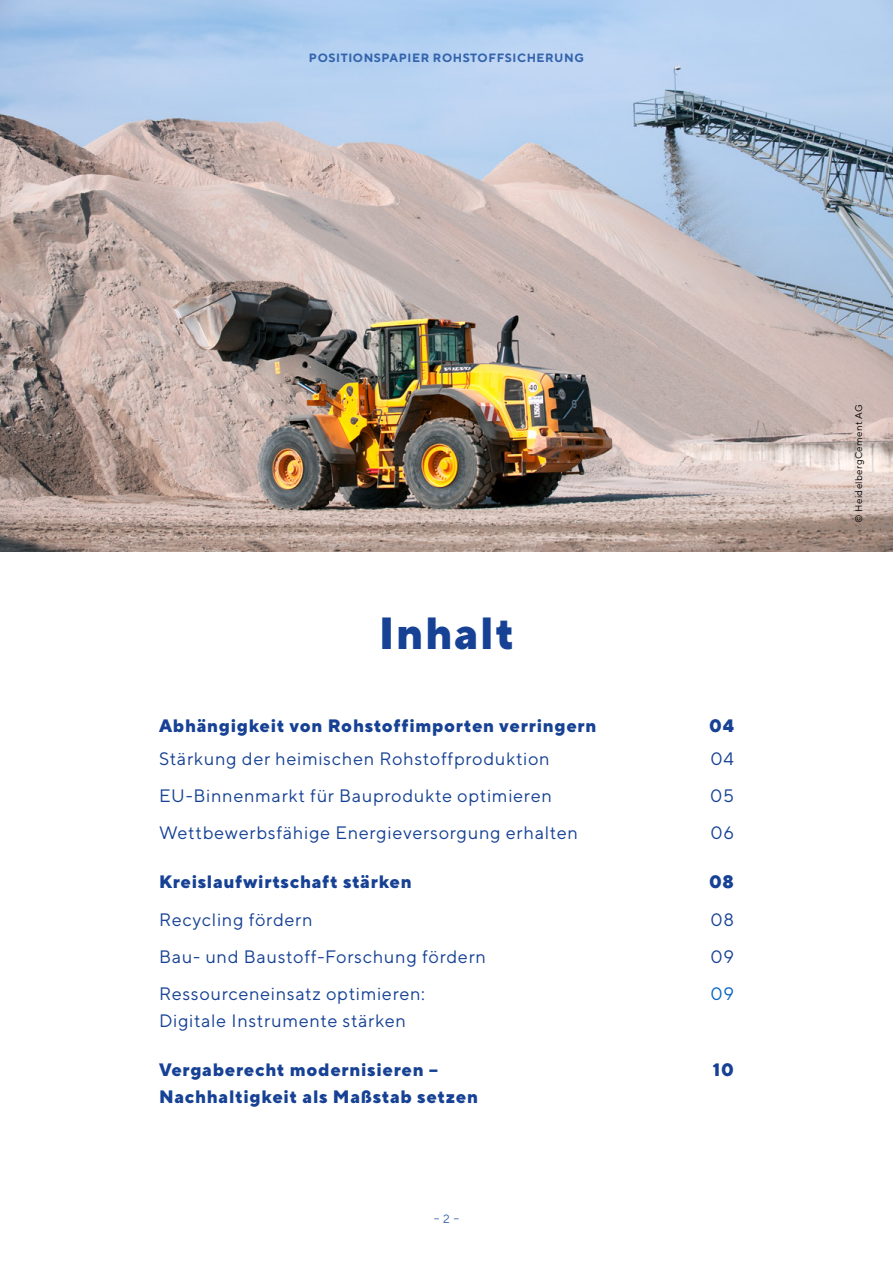
<style>
.page{position:relative;width:893px;height:1263px;background:#fff}
.page>*{position:absolute;margin:0;border:0;box-sizing:border-box;transform-origin:0 0}
.t1{font:800 45px "TT Norms Pro";letter-spacing:.035em;color:#164194}
.t2{font:18px "TT Norms Pro";letter-spacing:.04em;color:#164194}
.t3{font:800 18px "TT Norms Pro";letter-spacing:.04em;color:#164194}
.t4{font:18px "TT Norms Pro";color:#0563c1}
.t5{font:700 12px "TT Norms Pro";letter-spacing:.05em;color:#3363ac}
.t6{font:12px "TT Norms Pro";color:#3363ac}
.t7{font:9.75px "TT Norms Pro";letter-spacing:.04em;color:#000}
</style>
<div class="page">
<img style="left:0;top:0;width:893px;height:551px">
<p class="t5" style="left:309px;top:50px;width:277px">POSITIONSPAPIER ROHSTOFFSICHERUNG</p>
<h1 class="t1" style="left:379px;top:603px;width:137px">Inhalt</h1>
<p class="t3" style="left:159px;top:713px;width:439px">Abhängigkeit von Rohstoffimporten verringern</p>
<p class="t3" style="left:709px;top:713px;width:26px">04</p>
<p class="t2" style="left:159px;top:747px;width:392px">Stärkung der heimischen Rohstoffproduktion</p>
<p class="t2" style="left:710px;top:747px;width:25px">04</p>
<p class="t2" style="left:159px;top:784px;width:394px">EU-Binnenmarkt für Bauprodukte optimieren</p>
<p class="t2" style="left:710px;top:784px;width:25px">05</p>
<p class="t2" style="left:159px;top:821px;width:420px">Wettbewerbsfähige Energieversorgung erhalten</p>
<p class="t2" style="left:710px;top:821px;width:25px">06</p>
<p class="t3" style="left:159px;top:870px;width:254px">Kreislaufwirtschaft stärken</p>
<p class="t3" style="left:709px;top:870px;width:26px">08</p>
<p class="t2" style="left:159px;top:908px;width:155px">Recycling fördern</p>
<p class="t2" style="left:710px;top:908px;width:25px">08</p>
<p class="t2" style="left:159px;top:945px;width:328px">Bau- und Baustoff-Forschung fördern</p>
<p class="t2" style="left:710px;top:945px;width:25px">09</p>
<p class="t2" style="left:159px;top:982px;width:268px">Ressourceneinsatz optimieren:</p>
<p class="t4" style="left:710px;top:982px;width:25px">09</p>
<p class="t2" style="left:159px;top:1009px;width:248px">Digitale Instrumente stärken</p>
<p class="t3" style="left:159px;top:1058px;width:281px">Vergaberecht modernisieren –</p>
<p class="t3" style="left:713px;top:1058px;width:22px">10</p>
<p class="t3" style="left:159px;top:1085px;width:320px">Nachhaltigkeit als Maßstab setzen</p>
<p class="t6" style="left:434px;top:1211px;width:27px">– 2 –</p>
<p class="t7" style="left:853px;top:523px;width:120px;rotate:-90deg">© HeidelbergCement AG</p>
</div>
